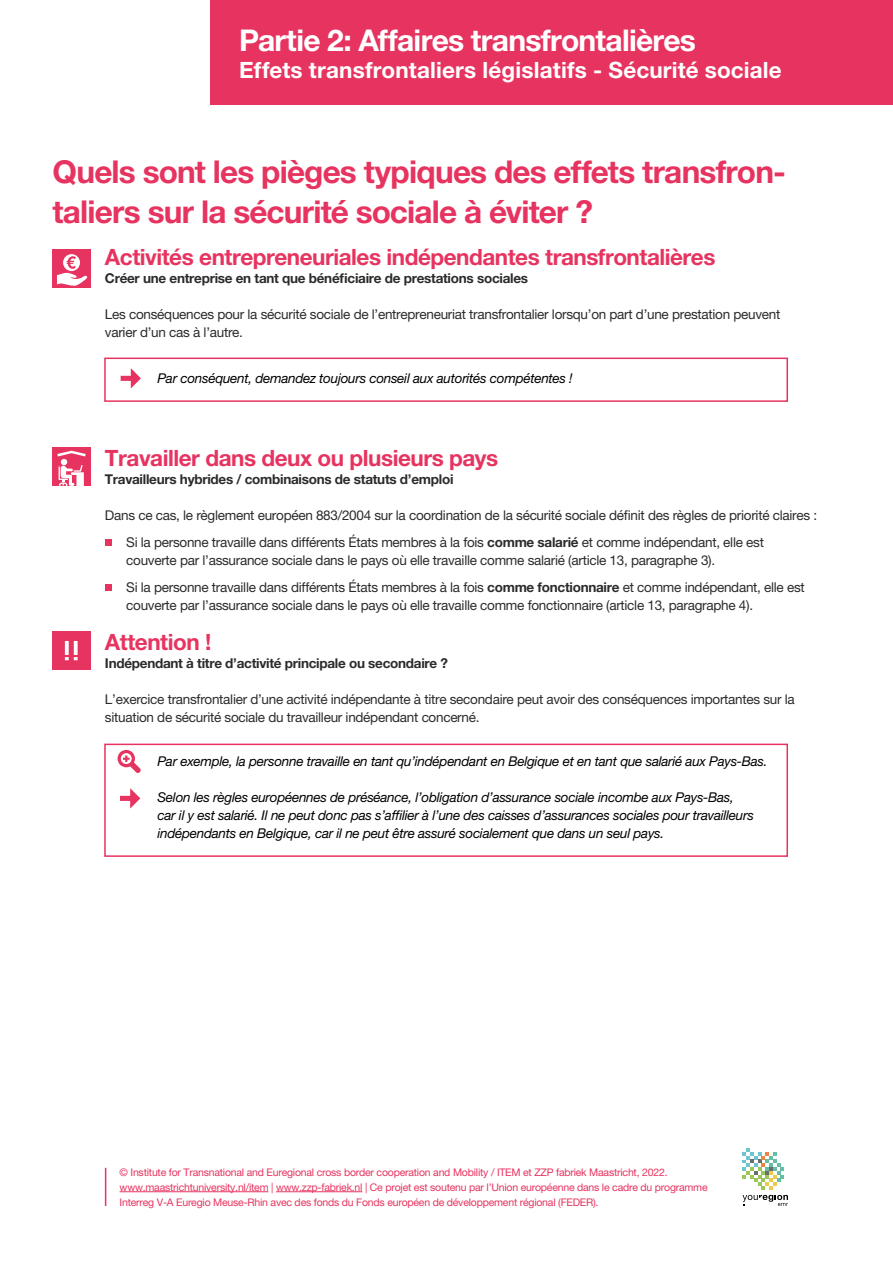
<style>
.page{position:relative;width:893px;height:1263px;background:#fff}
.page>*{position:absolute;margin:0;border:0;box-sizing:border-box;transform-origin:0 0}
.t1{font:31.5px/40.5px "Helvetica Neue LT 75 Bd";letter-spacing:-.025em;color:#e7335f}
.t2{font:30px "Helvetica Neue LT 75 Bd";letter-spacing:-.025em;color:#fff}
.t3{font:22.5px "Helvetica Neue LT 75 Bd";letter-spacing:-.02em;color:#e7335f}
.t4{font:22.5px "Helvetica Neue LT 75 Bd";letter-spacing:.005em;color:#fff}
.t5{font:13.5px/18px "Helvetica Neue LT 55 Rm";letter-spacing:-.02em;color:#2b2b2b}
.t6{font:13.5px/18px "Helvetica Neue LT 56 It";letter-spacing:-.02em;color:#000}
.t7{font:13.5px "Helvetica Neue LT 75 Bd";letter-spacing:-.02em;color:#2b2b2b}
.t8{font:10.5px/15px "Helvetica Neue LT 55 Rm";letter-spacing:-.02em;color:#e7335f}
.s1{font-family:"Helvetica Neue LT 75 Bd"}
</style>
<div class="page">
<hr style="left:120px;top:1191px;width:148px;height:1px;background:#e7335f">
<hr style="left:276px;top:1191px;width:86px;height:1px;background:#e7335f">
<hr style="left:105px;top:1168px;width:1px;height:38px;background:#e7335f">
<svg style="left:742px;top:1148px;width:46px;height:58px"></svg>
<div style="left:210px;top:0;width:683px;height:105px;background:#e7335f"></div>
<svg style="left:105px;top:539px;width:6px;height:6px"></svg>
<svg style="left:105px;top:584px;width:6px;height:6px"></svg>
<div style="left:104px;top:744px;width:684px;height:113px;border:2px solid #e7335f"></div>
<div style="left:52px;top:631px;width:39px;height:39px;background:#e7335f"></div>
<svg style="left:65px;top:641px;width:4px;height:14px"></svg>
<svg style="left:74px;top:641px;width:4px;height:14px"></svg>
<svg style="left:65px;top:657px;width:13px;height:3px"></svg>
<svg style="left:118px;top:750px;width:23px;height:23px"></svg>
<svg style="left:120px;top:788px;width:20px;height:20px"></svg>
<div style="left:52px;top:448px;width:39px;height:38px;background:#e7335f"></div>
<svg style="left:57px;top:451px;width:29px;height:35px"></svg>
<div style="left:104px;top:358px;width:684px;height:44px;border:2px solid #e7335f"></div>
<svg style="left:121px;top:368px;width:20px;height:20px"></svg>
<div style="left:52px;top:250px;width:39px;height:38px;background:#e7335f"></div>
<svg style="left:57px;top:254px;width:31px;height:32px"></svg>
<p class="t2" style="left:239px;top:21px;width:458px">Partie 2: Affaires transfrontalières</p>
<p class="t4" style="left:239px;top:56px;width:544px">Effets transfrontaliers législatifs - Sécurité sociale</p>
<p class="t1" style="left:52px;top:150px;width:735px">Quels sont les pièges typiques des effets transfron&shy;taliers sur la sécurité sociale à éviter ?</p>
<p class="t3" style="left:105px;top:242px;width:612px">Activités entrepreneuriales indépendantes transfrontalières</p>
<p class="t7" style="left:105px;top:269px;width:425px">Créer une entreprise en tant que bénéficiaire de prestations sociales</p>
<p class="t5" style="left:105px;top:304px;width:677px">Les conséquences pour la sécurité sociale de l’entrepreneuriat transfrontalier lorsqu’on part d’une prestation peuvent varier d’un cas à l’autre.</p>
<p class="t6" style="left:158px;top:369px;width:417px">Par conséquent, demandez toujours conseil aux autorités compétentes !</p>
<p class="t3" style="left:105px;top:443px;width:395px">Travailler dans deux ou plusieurs pays</p>
<p class="t7" style="left:105px;top:470px;width:350px">Travailleurs hybrides / combinaisons de statuts d’emploi</p>
<p class="t5" style="left:105px;top:505px;width:714px">Dans ce cas, le règlement européen 883/2004 sur la coordination de la sécurité sociale définit des règles de priorité claires :</p>
<p class="t5" style="left:126px;top:532px;width:639px">Si la personne travaille dans différents États membres à la fois <span class="s1">comme salarié</span> et comme indépendant, elle est</p>
<p class="t5" style="left:126px;top:550px;width:590px">couverte par l’assurance sociale dans le pays où elle travaille comme salarié (article 13, paragraphe 3).</p>
<p class="t5" style="left:126px;top:577px;width:680px">Si la personne travaille dans différents États membres à la fois <span class="s1">comme fonctionnaire</span> et comme indépendant, elle est</p>
<p class="t5" style="left:126px;top:595px;width:628px">couverte par l’assurance sociale dans le pays où elle travaille comme fonctionnaire (article 13, paragraphe 4).</p>
<p class="t3" style="left:105px;top:628px;width:108px">Attention !</p>
<p class="t7" style="left:105px;top:655px;width:345px">Indépendant à titre d’activité principale ou secondaire ?</p>
<p class="t5" style="left:105px;top:690px;width:691px">L’exercice transfrontalier d’une activité indépendante à titre secondaire peut avoir des conséquences importantes sur la situation de sécurité sociale du travailleur indépendant concerné.</p>
<p class="t6" style="left:158px;top:752px;width:612px">Par exemple, la personne travaille en tant qu’indépendant en Belgique et en tant que salarié aux Pays-Bas.</p>
<p class="t6" style="left:158px;top:788px;width:598px">Selon les règles européennes de préséance, l’obligation d’assurance sociale incombe aux Pays-Bas, car il y est salarié. Il ne peut donc pas s’affilier à l’une des caisses d’assurances sociales pour travailleurs indépendants en Belgique, car il ne peut être assuré socialement que dans un seul pays.</p>
<p class="t8" style="left:120px;top:1164px;width:590px">© Institute for Transnational and Euregional cross border cooperation and Mobility / ITEM et ZZP fabriek Maastricht, 2022. www.maastrichtuniversity.nl/item | www.zzp-fabriek.nl | Ce projet est soutenu par l’Union européenne dans le cadre du programme<br>Interreg V-A Euregio Meuse-Rhin avec des fonds du Fonds européen de développement régional (FEDER).</p>
</div>
